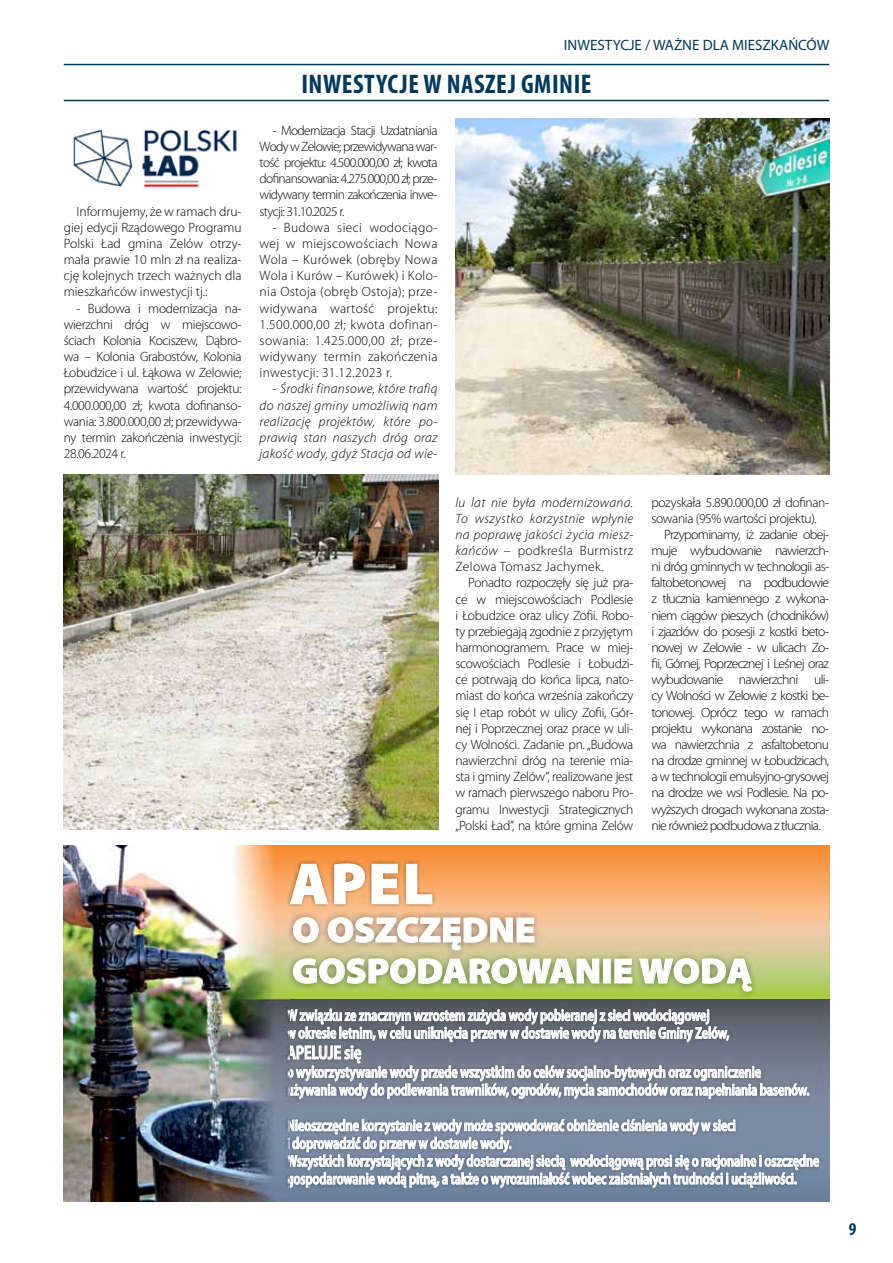
<style>
.page{position:relative;width:893px;height:1263px;background:#fff}
.page>*{position:absolute;margin:0;border:0;box-sizing:border-box;transform-origin:0 0}
.t1{font:900 58.5px "Myriad Pro";color:#fff}
.t2{font:900 35.55px/41.1px "Myriad Pro";color:#fff;scale:1.05 1}
.t3{font:700 condensed 27px "Myriad Pro";letter-spacing:.02em;color:#00395c}
.t4{font:600 19.35px "Myriad Pro";color:#fff;scale:.75 1}
.t5{font:700 condensed 18px "Myriad Pro";color:#00395c}
.t6{font:600 16.2px/17.7px "Myriad Pro";color:#fff;scale:.75 1}
.t7{font:15px "Myriad Pro";color:#00395c}
.t8{font:300 13.5px/16.2px "Myriad Pro";letter-spacing:-.05em;color:#000;text-align:justify}
.t9{font:italic 300 13.5px/16.2px "Myriad Pro";letter-spacing:.025em;color:#000;text-align:justify}
.t10{font:300 13.5px "Myriad Pro";letter-spacing:-.025em;color:#000}
.s1{font-style:normal}
</style>
<div class="page">
<hr style="left:64px;top:64px;width:765px;height:1px;background:#00395c">
<hr style="left:64px;top:100px;width:765px;height:1px;background:#00395c">
<img style="left:64px;top:474px;width:374px;height:356px">
<img style="left:455px;top:119px;width:374px;height:355px">
<img style="left:289px;top:997px;width:540px;height:204px">
<img style="left:289px;top:846px;width:540px;height:151px">
<img style="left:289px;top:1006px;width:533px;height:184px">
<svg style="left:289px;top:1009px;width:520px;height:90px"></svg>
<svg style="left:289px;top:1119px;width:530px;height:69px"></svg>
<img style="left:64px;top:846px;width:225px;height:355px">
<img style="left:287px;top:861px;width:148px;height:46px">
<svg style="left:290px;top:864px;width:37px;height:40px"></svg>
<svg style="left:335px;top:864px;width:29px;height:40px"></svg>
<svg style="left:372px;top:864px;width:26px;height:40px"></svg>
<svg style="left:406px;top:864px;width:26px;height:40px"></svg>
<img style="left:287px;top:912px;width:470px;height:84px">
<svg style="left:293px;top:917px;width:25px;height:25px"></svg>
<svg style="left:328px;top:917px;width:206px;height:33px"></svg>
<svg style="left:293px;top:959px;width:306px;height:24px"></svg>
<div style="left:603px;top:959px;width:7px;height:24px;border:1px solid #fff"></div>
<svg style="left:615px;top:959px;width:17px;height:24px"></svg>
<svg style="left:640px;top:959px;width:111px;height:32px"></svg>
<img style="left:73px;top:129px;width:164px;height:58px">
<p class="t8" style="left:64px;top:203px;width:179px;text-indent:13px">Informujemy, że w ramach dru&shy;giej edycji Rządowego Programu Polski Ład gmina Zelów otrzy&shy;mała prawie 10 mln zł na realiza&shy;cję kolejnych trzech ważnych dla mieszkańców inwestycji tj.:</p>
<p class="t8" style="left:64px;top:300px;width:179px;text-indent:13px">- Budowa i modernizacja na&shy;wierzchni dróg w miejscowo&shy;ściach Kolonia Kociszew, Dąbro&shy;wa – Kolonia Grabostów, Kolonia Łobudzice i ul. Łąkowa w Zelowie; przewidywana wartość projektu:<br>4.000.000,00 zł; kwota dofinanso&shy;wania: 3.800.000,00 zł; przewidywa&shy;ny termin zakończenia inwestycji:<br>28.06.2024 r.</p>
<p class="t7" style="left:564px;top:35px;width:267px">INWESTYCJE / WAŻNE DLA MIESZKAŃCÓW</p>
<h3 class="t3" style="left:301px;top:67px;width:292px">INWESTYCJE W NASZEJ GMINIE</h3>
<p class="t8" style="left:260px;top:122px;width:179px;text-indent:13px">- Modernizacja Stacji Uzdatniania Wody w Zelowie; przewidywana war&shy;tość projektu: 4.500.000,00 zł; kwota dofinansowania: 4.275.000,00 zł; prze&shy;widywany termin zakończenia inwe&shy;stycji: 31.10.2025 r.</p>
<p class="t8" style="left:260px;top:219px;width:179px;text-indent:13px">- Budowa sieci wodociągo&shy;wej w miejscowościach Nowa Wola – Kurówek (obręby Nowa Wola i Kurów – Kurówek) i Kolo&shy;nia Ostoja (obręb Ostoja); prze&shy;widywana wartość projektu:<br>1.500.000,00 zł; kwota dofinan&shy;sowania: 1.425.000,00 zł; prze&shy;widywany termin zakończenia inwestycji: 31.12.2023 r.</p>
<p class="t9" style="left:260px;top:381px;width:179px;text-indent:13px"><span class="s1">-</span> Środki finansowe, które trafią do naszej gminy umożliwią nam realizację projektów, które po&shy;prawią stan naszych dróg oraz jakość wody, gdyż Stacja od wie-</p>
<p class="t9" style="left:455px;top:494px;width:179px">lu lat nie była modernizowana.<br>To wszystko korzystnie wpłynie na poprawę jakości życia miesz&shy;kańców <span class="s1">– podkreśla Burmistrz Zelowa Tomasz Jachymek.</span></p>
<p class="t8" style="left:455px;top:575px;width:179px;text-indent:13px">Ponadto rozpoczęły się już pra&shy;ce w miejscowościach Podlesie i Łobudzice oraz ulicy Zofii. Robo&shy;ty przebiegają zgodnie z przyjętym harmonogramem. Prace w miej&shy;scowościach Podlesie i Łobudzi&shy;ce potrwają do końca lipca, nato&shy;miast do końca września zakończy się I etap robót w ulicy Zofii, Gór&shy;nej i Poprzecznej oraz prace w uli&shy;cy Wolności. Zadanie pn. „Budowa nawierzchni dróg na terenie mia&shy;sta i gminy Zelów”, realizowane jest w ramach pierwszego naboru Pro&shy;gramu Inwestycji Strategicznych „Polski Ład”, na które gmina Zelów</p>
<p class="t10" style="left:651px;top:495px;width:179px">pozyskała 5.890.000,00 zł dofinan-</p>
<p class="t10" style="left:651px;top:511px;width:167px">sowania (95% wartości projektu).</p>
<p class="t8" style="left:664px;top:526px;width:167px">Przypominamy, iż zadanie obej-</p>
<p class="t8" style="left:651px;top:543px;width:179px">muje wybudowanie nawierzch-</p>
<p class="t8" style="left:651px;top:559px;width:179px">ni dróg gminnych w technologii as-</p>
<p class="t8" style="left:651px;top:575px;width:179px">faltobetonowej na podbudowie</p>
<p class="t8" style="left:651px;top:591px;width:179px">z tłucznia kamiennego z wykona-</p>
<p class="t8" style="left:651px;top:607px;width:179px">niem ciągów pieszych (chodników)</p>
<p class="t8" style="left:651px;top:623px;width:179px">i zjazdów do posesji z kostki beto-</p>
<p class="t8" style="left:651px;top:639px;width:179px">nowej w Zelowie - w ulicach Zo-</p>
<p class="t8" style="left:651px;top:656px;width:179px">fii, Górnej, Poprzecznej i Leśnej oraz</p>
<p class="t8" style="left:651px;top:672px;width:179px">wybudowanie nawierzchni uli-</p>
<p class="t8" style="left:651px;top:688px;width:179px">cy Wolności w Zelowie z kostki be-</p>
<p class="t8" style="left:651px;top:704px;width:179px">tonowej. Oprócz tego w ramach</p>
<p class="t8" style="left:651px;top:720px;width:179px">projektu wykonana zostanie no-</p>
<p class="t8" style="left:651px;top:736px;width:179px">wa nawierzchnia z asfaltobetonu</p>
<p class="t8" style="left:651px;top:753px;width:179px">na drodze gminnej w Łobudzicach,</p>
<p class="t8" style="left:651px;top:769px;width:179px">a w technologii emulsyjno-grysowej</p>
<p class="t8" style="left:651px;top:785px;width:179px">na drodze we wsi Podlesie. Na po-</p>
<p class="t8" style="left:651px;top:801px;width:179px">wyższych drogach wykonana zosta-</p>
<p class="t8" style="left:651px;top:817px;width:171px">nie również podbudowa z tłucznia.</p>
<h1 class="t1" style="left:290px;top:851px;width:145px">APEL</h1>
<h2 class="t2" style="left:292px;top:910px;width:439px">O OSZCZĘDNE<br>GOSPODAROWANIE WODĄ</h2>
<p class="t6" style="left:287px;top:1006px;width:592px">W związku ze znacznym wzrostem zużycia wody pobieranej z sieci wodociągowej<br>w okresie letnim, w celu uniknięcia przerw w dostawie wody na terenie Gminy Zelów,</p>
<h3 class="t4" style="left:287px;top:1040px;width:101px">APELUJE się</h3>
<p class="t6" style="left:287px;top:1063px;width:698px">o wykorzystywanie wody przede wszystkim do celów socjalno-bytowych oraz ograniczenie używania wody do podlewania trawników, ogrodów, mycia samochodów oraz napełniania basenów.</p>
<p class="t6" style="left:287px;top:1116px;width:712px">Nieoszczędne korzystanie z wody może spowodować obniżenie ciśnienia wody w sieci<br>i doprowadzić do przerw w dostawie wody.<br>Wszystkich korzystających z wody dostarczanej siecią wodociągową prosi się o racjonalne i oszczędne gospodarowanie wodą pitną, a także o wyrozumiałość wobec zaistniałych trudności i uciążliwości.</p>
<h3 class="t5" style="left:849px;top:1218px;width:9px">9</h3>
</div>
